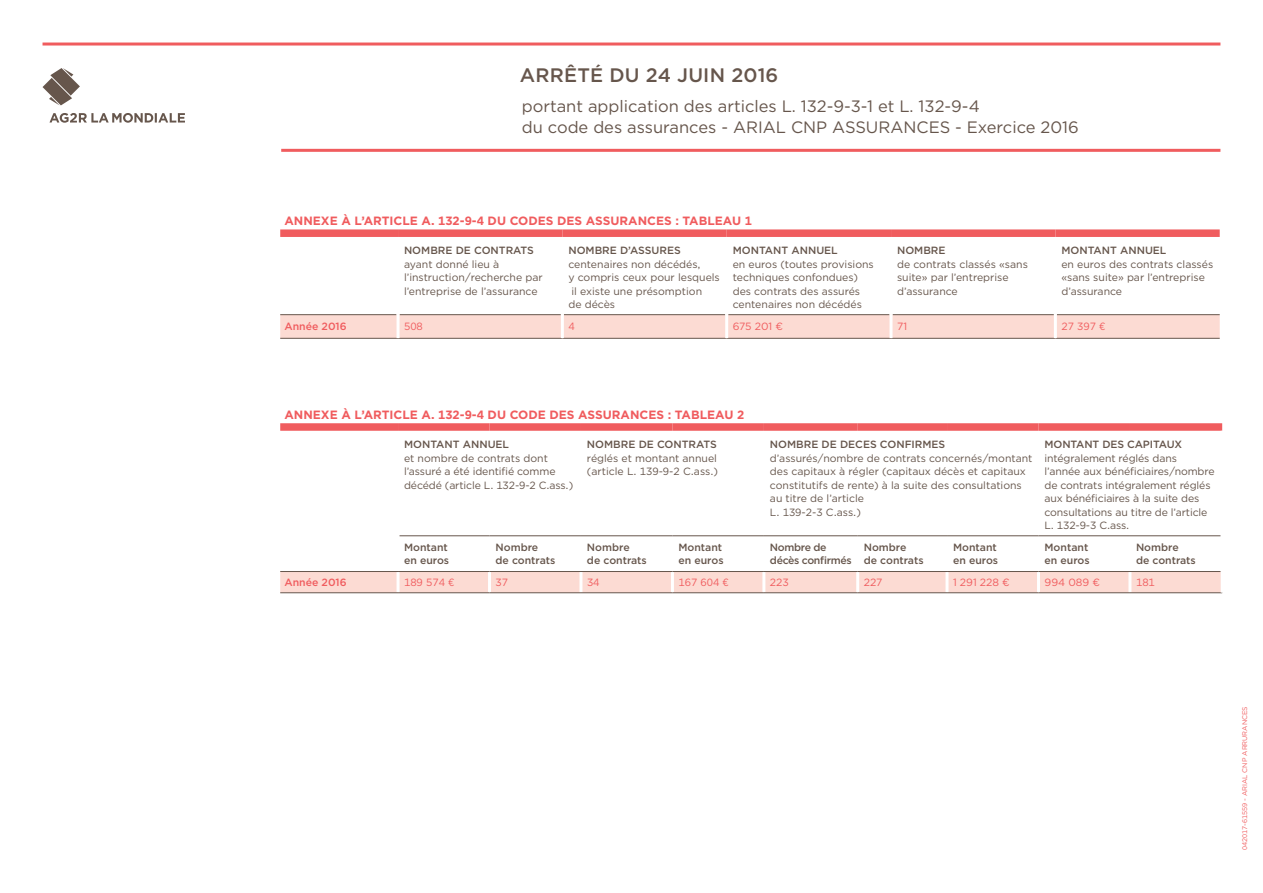
<style>
.page{position:relative;width:1263px;height:893px;background:#fff}
.page>*{position:absolute;margin:0;border:0;box-sizing:border-box;transform-origin:0 0}
.t1{font:500 19.5px "Gotham";letter-spacing:.01em;color:#66564c}
.t2{font:16.5px/21.8px "Gotham";color:#66564c}
.t3{font:700 12px "Gotham";color:#f05c5e}
.t4{font:10.5px/13.5px "Gotham";color:#66564c}
.t5{font:500 10.5px/13.5px "Gotham";color:#66564c}
.t6{font:10.5px "Gotham";color:#f05c5e}
.t7{font:500 10.5px/13.5px "Gotham";letter-spacing:-.03em;color:#66564c}
.t8{font:500 10.5px "Gotham";color:#f05c5e}
.t9{font:6.75px "Gotham";color:#f05c5e}
</style>
<div class="page">
<svg style="left:43px;top:68px;width:142px;height:55px"></svg>
<hr style="left:281px;top:149px;width:939px;height:3px;background:#f05c5e">
<hr style="left:43px;top:43px;width:1177px;height:3px;background:#f05c5e">
<svg style="left:280px;top:315px;width:940px;height:23px;background:#f9d8d0"></svg>
<hr style="left:280px;top:314px;width:116px;height:1px;background:#66564c">
<hr style="left:399px;top:314px;width:162px;height:1px;background:#66564c">
<hr style="left:564px;top:314px;width:161px;height:1px;background:#66564c">
<hr style="left:728px;top:314px;width:161px;height:1px;background:#66564c">
<hr style="left:892px;top:314px;width:162px;height:1px;background:#66564c">
<hr style="left:1057px;top:314px;width:163px;height:1px;background:#66564c">
<hr style="left:280px;top:338px;width:118px;height:1px;background:#66564c">
<hr style="left:398px;top:338px;width:164px;height:1px;background:#66564c">
<hr style="left:562px;top:338px;width:165px;height:1px;background:#66564c">
<hr style="left:727px;top:338px;width:164px;height:1px;background:#66564c">
<hr style="left:891px;top:338px;width:164px;height:1px;background:#66564c">
<hr style="left:1055px;top:338px;width:165px;height:1px;background:#66564c">
<hr style="left:396px;top:315px;width:3px;height:23px;background:#fff">
<hr style="left:561px;top:315px;width:3px;height:23px;background:#fff">
<hr style="left:725px;top:315px;width:3px;height:23px;background:#fff">
<hr style="left:889px;top:315px;width:3px;height:23px;background:#fff">
<hr style="left:1054px;top:315px;width:3px;height:23px;background:#fff">
<div style="left:280px;top:229px;width:118px;height:8px;background:#f05c5e"></div>
<div style="left:727px;top:229px;width:164px;height:8px;background:#f05c5e"></div>
<div style="left:891px;top:229px;width:164px;height:8px;background:#f05c5e"></div>
<div style="left:398px;top:229px;width:164px;height:8px;background:#f05c5e"></div>
<div style="left:562px;top:229px;width:165px;height:8px;background:#f05c5e"></div>
<div style="left:1055px;top:229px;width:165px;height:8px;background:#f05c5e"></div>
<hr style="left:399px;top:535px;width:90px;height:1px;background:#66564c">
<hr style="left:489px;top:535px;width:92px;height:1px;background:#66564c">
<hr style="left:581px;top:535px;width:91px;height:1px;background:#66564c">
<hr style="left:672px;top:535px;width:92px;height:1px;background:#66564c">
<hr style="left:764px;top:535px;width:94px;height:1px;background:#66564c">
<hr style="left:858px;top:535px;width:89px;height:1px;background:#66564c">
<hr style="left:947px;top:535px;width:91px;height:1px;background:#66564c">
<hr style="left:1038px;top:535px;width:92px;height:1px;background:#66564c">
<hr style="left:1130px;top:535px;width:91px;height:1px;background:#66564c">
<div style="left:280px;top:423px;width:118px;height:8px;background:#f05c5e"></div>
<div style="left:764px;top:423px;width:94px;height:8px;background:#f05c5e"></div>
<div style="left:858px;top:423px;width:89px;height:8px;background:#f05c5e"></div>
<div style="left:947px;top:423px;width:91px;height:8px;background:#f05c5e"></div>
<div style="left:398px;top:423px;width:91px;height:8px;background:#f05c5e"></div>
<div style="left:489px;top:423px;width:92px;height:8px;background:#f05c5e"></div>
<div style="left:581px;top:423px;width:91px;height:8px;background:#f05c5e"></div>
<div style="left:672px;top:423px;width:92px;height:8px;background:#f05c5e"></div>
<div style="left:1038px;top:423px;width:92px;height:8px;background:#f05c5e"></div>
<div style="left:1130px;top:423px;width:92px;height:8px;background:#f05c5e"></div>
<svg style="left:280px;top:571px;width:942px;height:22px;background:#f0d1c9"></svg>
<h1 class="t1" style="left:520px;top:62px;width:260px">ARRÊTÉ DU 24 JUIN 2016</h1>
<h2 class="t2" style="left:522px;top:95px;width:558px">portant application des articles L. 132-9-3-1 et L. 132-9-4<br>du code des assurances - ARIAL CNP ASSURANCES - Exercice 2016</h2>
<p class="t3" style="left:284px;top:212px;width:469px">ANNEXE À L’ARTICLE A. 132-9-4 DU CODES DES ASSURANCES : TABLEAU 1</p>
<p class="t5" style="left:404px;top:244px;width:131px">NOMBRE DE CONTRATS</p>
<p class="t4" style="left:404px;top:257px;width:140px">ayant donné lieu à l’instruction/recherche par l’entreprise de l’assurance</p>
<p class="t5" style="left:568px;top:244px;width:114px">NOMBRE D’ASSURES</p>
<p class="t4" style="left:568px;top:257px;width:134px">centenaires non décédés,</p>
<p class="t4" style="left:568px;top:271px;width:153px">y compris ceux pour lesquels</p>
<p class="t4" style="left:571px;top:284px;width:132px">il existe une présomption</p>
<p class="t4" style="left:568px;top:298px;width:48px">de décès</p>
<p class="t5" style="left:733px;top:244px;width:107px">MONTANT ANNUEL</p>
<p class="t4" style="left:733px;top:257px;width:143px">en euros (toutes provisions techniques confondues) des contrats des assurés centenaires non décédés</p>
<p class="t5" style="left:897px;top:244px;width:50px">NOMBRE</p>
<p class="t4" style="left:897px;top:257px;width:132px">de contrats classés «sans suite» par l’entreprise d’assurance</p>
<p class="t5" style="left:1061px;top:244px;width:107px">MONTANT ANNUEL</p>
<p class="t4" style="left:1061px;top:257px;width:153px">en euros des contrats classés «sans suite» par l’entreprise d’assurance</p>
<p class="t8" style="left:284px;top:319px;width:64px">Année 2016</p>
<p class="t6" style="left:404px;top:319px;width:20px">508</p>
<p class="t6" style="left:568px;top:319px;width:8px">4</p>
<p class="t6" style="left:733px;top:319px;width:52px">675 201 €</p>
<p class="t6" style="left:897px;top:319px;width:12px">71</p>
<p class="t6" style="left:1061px;top:319px;width:46px">27 397 €</p>
<p class="t3" style="left:284px;top:406px;width:461px">ANNEXE À L’ARTICLE A. 132-9-4 DU CODE DES ASSURANCES : TABLEAU 2</p>
<p class="t5" style="left:404px;top:438px;width:107px">MONTANT ANNUEL</p>
<p class="t4" style="left:404px;top:451px;width:171px">et nombre de contrats dont l’assuré a été identifié comme décédé (article L. 132-9-2 C.ass.)</p>
<p class="t5" style="left:587px;top:438px;width:131px">NOMBRE DE CONTRATS</p>
<p class="t4" style="left:587px;top:451px;width:133px">réglés et montant annuel (article L. 139-9-2 C.ass.)</p>
<p class="t5" style="left:770px;top:438px;width:177px">NOMBRE DE DECES CONFIRMES</p>
<p class="t4" style="left:770px;top:451px;width:264px">d’assurés/nombre de contrats concernés/montant des capitaux à régler (capitaux décès et capitaux constitutifs de rente) à la suite des consultations au titre de l’article<br>L. 139-2-3 C.ass.)</p>
<p class="t5" style="left:1044px;top:438px;width:139px">MONTANT DES CAPITAUX</p>
<p class="t4" style="left:1044px;top:451px;width:172px">intégralement réglés dans l’année aux bénéficiaires/nombre de contrats intégralement réglés aux bénéficiaires à la suite des consultations au titre de l’article<br>L. 132-9-3 C.ass.</p>
<p class="t5" style="left:404px;top:540px;width:47px">Montant en euros</p>
<p class="t5" style="left:495px;top:540px;width:61px">Nombre<br>de contrats</p>
<p class="t5" style="left:587px;top:540px;width:61px">Nombre<br>de contrats</p>
<p class="t5" style="left:678px;top:540px;width:47px">Montant en euros</p>
<p class="t7" style="left:770px;top:540px;width:83px">Nombre de décès confirmés</p>
<p class="t5" style="left:864px;top:540px;width:61px">Nombre<br>de contrats</p>
<p class="t5" style="left:953px;top:540px;width:47px">Montant en euros</p>
<p class="t5" style="left:1044px;top:540px;width:47px">Montant en euros</p>
<p class="t5" style="left:1136px;top:540px;width:61px">Nombre<br>de contrats</p>
<p class="t8" style="left:284px;top:576px;width:64px">Année 2016</p>
<p class="t6" style="left:404px;top:576px;width:52px">189 574 €</p>
<p class="t6" style="left:495px;top:576px;width:14px">37</p>
<p class="t6" style="left:587px;top:576px;width:14px">34</p>
<p class="t6" style="left:678px;top:576px;width:52px">167 604 €</p>
<p class="t6" style="left:770px;top:576px;width:21px">223</p>
<p class="t6" style="left:864px;top:576px;width:20px">227</p>
<p class="t6" style="left:953px;top:576px;width:58px">1 291 228 €</p>
<p class="t6" style="left:1044px;top:576px;width:57px">994 089 €</p>
<p class="t6" style="left:1136px;top:576px;width:20px">181</p>
<p class="t9" style="left:1240px;top:850px;width:146px;rotate:-90deg">042017-61559 - ARIAL CNP ARRURANCES</p>
</div>
